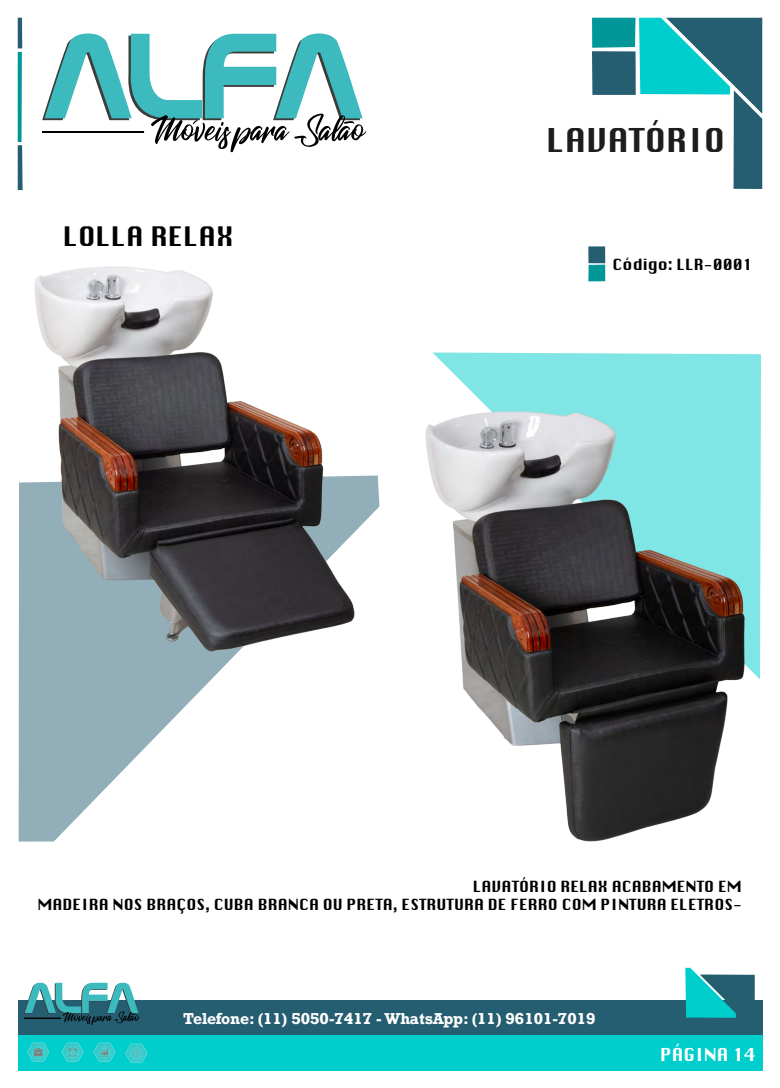
<style>
.page{position:relative;width:780px;height:1088px;background:#fff}
.page>*{position:absolute;margin:0;border:0;box-sizing:border-box;transform-origin:0 0}
.t1{font:32px "Silom";color:#1d1d1b}
.t2{font:26.25px "Silom";color:#000}
.t3{font:17.38px "Silom";color:#fff}
.t4{font:15px/18px "Silom";color:#000;text-align:right}
.t5{font:700 14.88px "Rockwell";color:#fff}
</style>
<div class="page">
<svg style="left:18px;top:145px;width:5px;height:45px"></svg>
<svg style="left:18px;top:52px;width:4px;height:90px"></svg>
<hr style="left:18px;top:18px;width:4px;height:30px;background:#255e71">
<svg style="left:592px;top:18px;width:170px;height:171px"></svg>
<div style="left:18px;top:1000px;width:744px;height:70px;background:#255e71"></div>
<div style="left:18px;top:1035px;width:744px;height:35px;background:#00cecc"></div>
<svg style="left:27px;top:1042px;width:22px;height:20px"></svg>
<svg style="left:62px;top:1042px;width:21px;height:20px"></svg>
<svg style="left:94px;top:1042px;width:21px;height:20px"></svg>
<svg style="left:126px;top:1043px;width:21px;height:20px"></svg>
<svg style="left:42px;top:33px;width:324px;height:119px"></svg>
<svg style="left:24px;top:983px;width:116px;height:42px"></svg>
<svg style="left:685px;top:968px;width:69px;height:50px"></svg>
<svg style="left:432px;top:352px;width:329px;height:327px;background:#8ce8e7"></svg>
<svg style="left:19px;top:475px;width:360px;height:366px"></svg>
<div style="left:588px;top:246px;width:17px;height:17px;background:#255e71"></div>
<div style="left:588px;top:265px;width:17px;height:16px;background:#019798"></div>
<img style="left:425px;top:411px;width:319px;height:430px">
<img style="left:35px;top:266px;width:319px;height:385px">
<h2 class="t2" style="left:63px;top:222px;width:172px">LOLLA RELAX</h2>
<h1 class="t1" style="left:546px;top:122px;width:180px">LAVATÓRIO</h1>
<p class="t4" style="left:612px;top:255px;width:142px">Código: LLR-0001</p>
<p class="t4" style="left:38px;top:877px;width:705px">LAVATÓRIO RELAX ACABAMENTO EM<br>MADEIRA NOS BRAÇOS, CUBA BRANCA OU PRETA, ESTRUTURA DE FERRO COM PINTURA ELETROS-</p>
<p class="t5" style="left:183px;top:1008px;width:414px">Telefone: (11) 5050-7417 - WhatsApp: (11) 96101-7019</p>
<p class="t3" style="left:660px;top:1045px;width:97px">PÁGINA 14</p>
</div>
